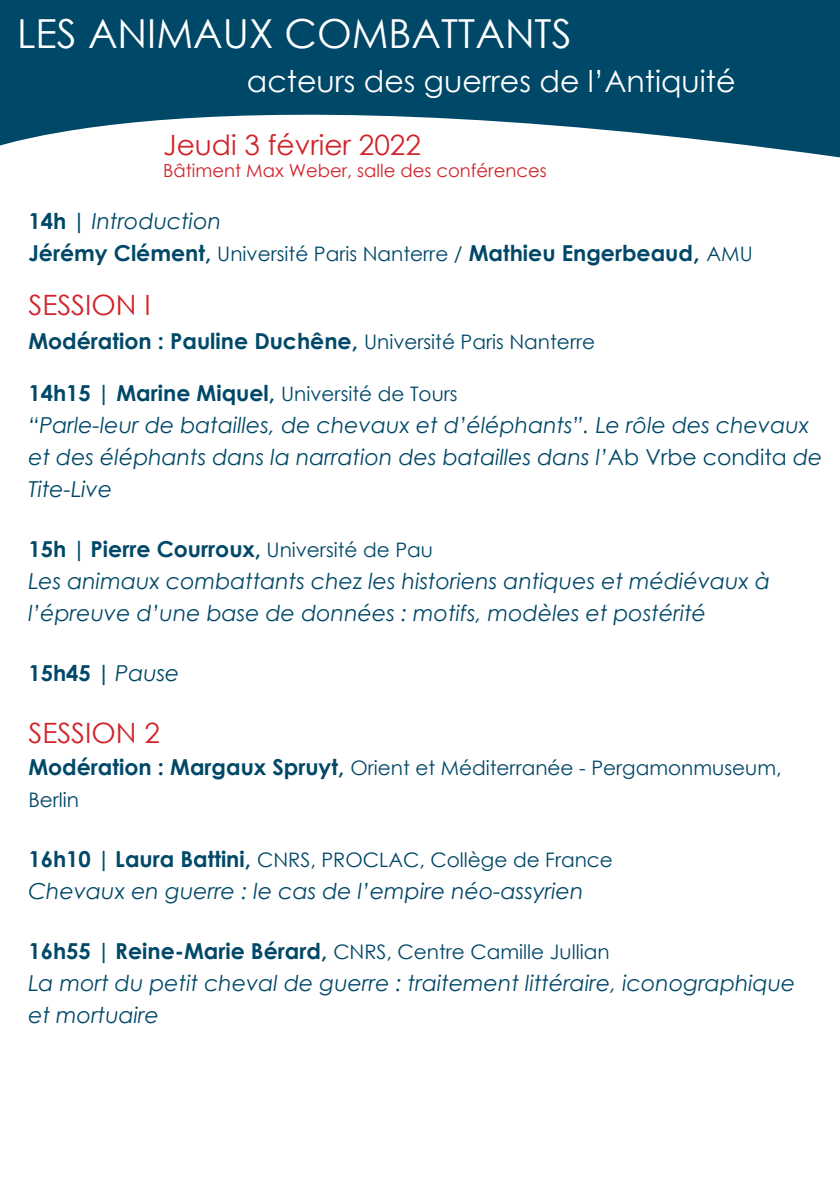
<style>
.page{position:relative;width:840px;height:1191px;background:#fff}
.page>*{position:absolute;margin:0;border:0;box-sizing:border-box;transform-origin:0 0}
.t1{font:40px "Century Gothic";color:#fff}
.t2{font:30px "Century Gothic";color:#fff}
.t3{font:28px "Century Gothic";color:#d1232a}
.t4{font:italic 22px/32px "Century Gothic";color:#004868}
.t5{font:700 22px "Century Gothic";color:#004868}
.t6{font:20px/32px "Century Gothic";color:#004868}
.t7{font:18px "Century Gothic";color:#d1232a}
.s1{font-weight:700;font-style:normal}
.s2{font-weight:400;font-size:20px}
.s3{font-size:24px}
.s4{font-style:normal}
.s5{font-weight:400;font-style:italic}
.s6{font-weight:700;font-size:22px}
</style>
<div class="page">
<svg style="left:0;top:0;width:839px;height:157px;fill:#004868"></svg>
<svg style="left:839px;top:0;width:1px;height:158px"></svg>
<p class="t1" style="left:17px;top:6px;width:555px">LES ANIMAUX COMBATTANTS</p>
<p class="t2" style="left:247px;top:60px;width:490px">acteurs des guerres de l’Antiquité</p>
<p class="t3" style="left:163px;top:125px;width:259px">Jeudi 3 février 2022</p>
<p class="t7" style="left:163px;top:157px;width:385px">Bâtiment Max Weber, salle des conférences</p>
<p class="t4" style="left:28px;top:205px;width:194px"><span class="s1">14h |</span> Introduction</p>
<p class="t5" style="left:28px;top:236px;width:725px">Jérémy Clément, <span class="s2">Université Paris Nanterre /</span> Mathieu Engerbeaud<span class="s3">,</span> <span class="s2">AMU</span></p>
<p class="t3" style="left:28px;top:285px;width:124px">SESSION I</p>
<p class="t5" style="left:28px;top:324px;width:568px">Modération : Pauline Duchêne, <span class="s2">Université Paris Nanterre</span></p>
<p class="t5" style="left:28px;top:376px;width:430px">14h15 | Marine Miquel, <span class="s2">Université de Tours</span></p>
<p class="t4" style="left:28px;top:408px;width:795px">“Parle-leur de batailles, de chevaux et d’éléphants”. Le rôle des chevaux et des éléphants dans la narration des batailles dans l’<span class="s4">Ab Vrbe condita</span> de<br>Tite-Live</p>
<p class="t5" style="left:28px;top:532px;width:406px">15h | Pierre Courroux, <span class="s2">Université de Pau</span></p>
<p class="t4" style="left:28px;top:564px;width:743px">Les animaux combattants chez les historiens antiques et médiévaux à l’épreuve d’une base de données : motifs, modèles et postérité</p>
<p class="t5" style="left:28px;top:656px;width:153px">15h45 | <span class="s5">Pause</span></p>
<p class="t3" style="left:28px;top:713px;width:133px">SESSION 2</p>
<p class="t6" style="left:28px;top:751px;width:754px"><span class="s6">Modération : Margaux Spruyt,</span> Orient et Méditerranée - Pergamonmuseum,<br>Berlin</p>
<p class="t6" style="left:28px;top:843px;width:585px"><span class="s6">16h10 | Laura Battini,</span> CNRS, PROCLAC, Collège de France</p>
<p class="t4" style="left:28px;top:874px;width:556px">Chevaux en guerre : le cas de l’empire néo-assyrien</p>
<p class="t6" style="left:28px;top:935px;width:582px"><span class="s6">16h55 | Reine-Marie Bérard,</span> CNRS, Centre Camille Jullian</p>
<p class="t4" style="left:28px;top:966px;width:768px">La mort du petit cheval de guerre : traitement littéraire, iconographique et mortuaire</p>
</div>
